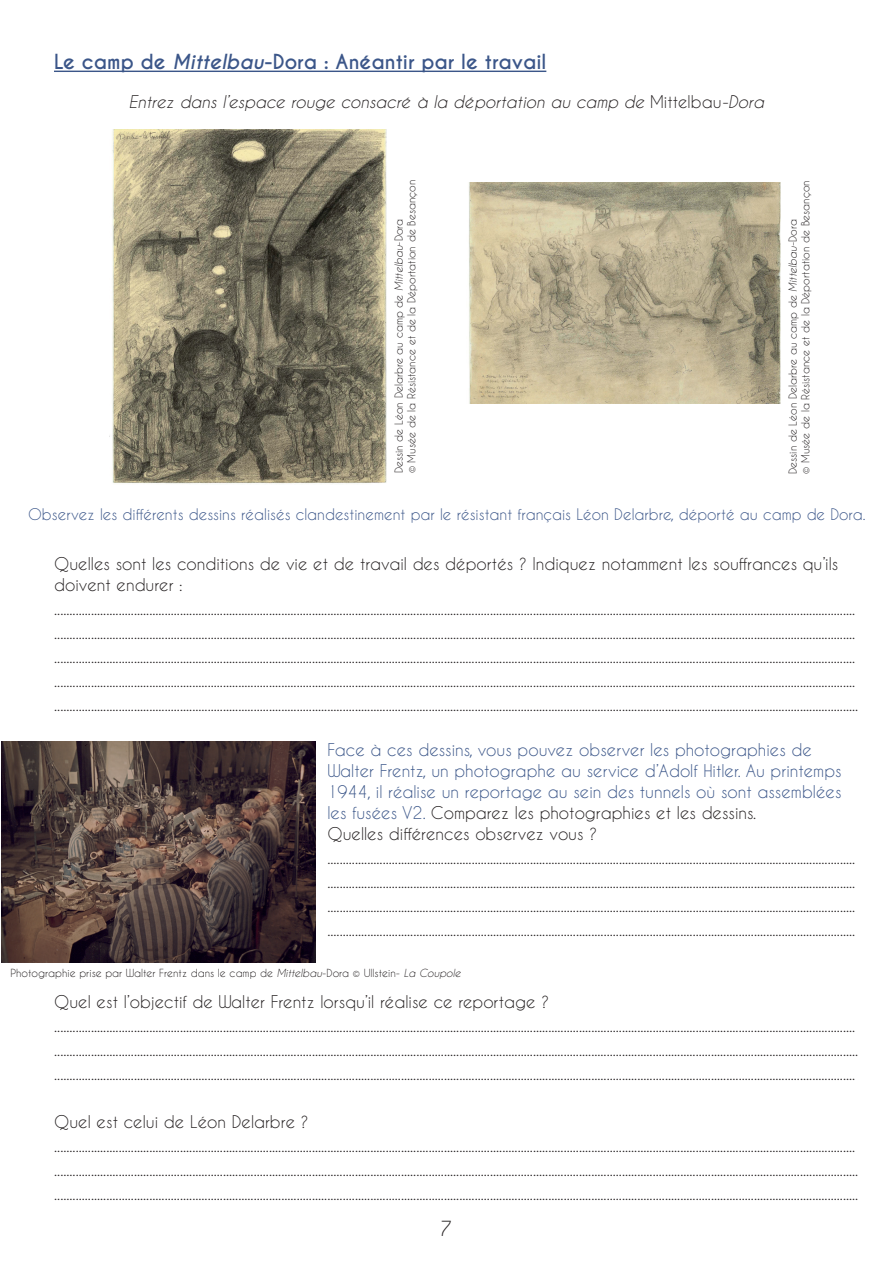
<style>
.page{position:relative;width:893px;height:1263px;background:#fff}
.page>*{position:absolute;margin:0;border:0;box-sizing:border-box;transform-origin:0 0}
.t1{font:700 19.5px "Caviar Dreams";color:#3b5689}
.t2{font:19.5px "Caviar Dreams";color:#231f20}
.t3{font:16.5px/24px "Caviar Dreams";color:#231f20}
.t4{font:16.5px/21px "Caviar Dreams";color:#3b5689}
.t5{font:italic 16.5px "Caviar Dreams";color:#231f20}
.t6{font:15px "Caviar Dreams";color:#3b5689}
.t7{font:10.5px "Caviar Dreams";color:#231f20}
.s1{font-style:italic}
.s2{font-style:normal}
.s3{color:#231f20}
</style>
<div class="page">
<img style="left:109px;top:130px;width:278px;height:354px">
<img style="left:469px;top:182px;width:312px;height:221px">
<hr style="left:54px;top:71px;width:492px;height:1px;background:#3b5689">
<img style="left:1px;top:741px;width:315px;height:221px">
<p class="t1" style="left:54px;top:50px;width:494px">Le camp de <span class="s1">Mittelbau</span>-Dora : Anéantir par le travail</p>
<p class="t5" style="left:129px;top:92px;width:637px">Entrez dans l’espace rouge consacré à la déportation au camp de <span class="s2">Mittelbau</span>-Dora</p>
<p class="t7" style="left:405px;top:473px;width:295px;rotate:-90deg">© Musée de la Résistance et de la Déportation de Besançon</p>
<p class="t7" style="left:393px;top:473px;width:256px;rotate:-90deg">Dessin de Léon Delarbre au camp de <span class="s1">Mittelbau</span>-Dora</p>
<p class="t7" style="left:799px;top:474px;width:295px;rotate:-90deg">© Musée de la Résistance et de la Déportation de Besançon</p>
<p class="t7" style="left:787px;top:474px;width:256px;rotate:-90deg">Dessin de Léon Delarbre au camp de <span class="s1">Mittelbau</span>-Dora</p>
<p class="t6" style="left:28px;top:505px;width:839px">Observez les différents dessins réalisés clandestinement par le résistant français Léon Delarbre, déporté au camp de Dora.</p>
<p class="t3" style="left:54px;top:553px;width:786px;line-height:21px">Quelles sont les conditions de vie et de travail des déportés ? Indiquez notamment les souffrances qu’ils doivent endurer :</p>
<p class="t3" style="left:54px;top:596px;width:806px">..................................................................................................................................................................................................................................................................... ..................................................................................................................................................................................................................................................................... ..................................................................................................................................................................................................................................................................... ..................................................................................................................................................................................................................................................................... ......................................................................................................................................................................................................................................................................</p>
<p class="t4" style="left:327px;top:739px;width:516px">Face à ces dessins, vous pouvez observer les photographies de Walter Frentz, un photographe au service d’Adolf Hitler. Au printemps 1944, il réalise un reportage au sein des tunnels où sont assemblées les fusées V2. <span class="s3">Comparez les photographies et les dessins.<br>Quelles différences observez vous ?</span></p>
<p class="t3" style="left:327px;top:845px;width:529px;text-align:justify">............................................................................................................................................................................ ............................................................................................................................................................................ ............................................................................................................................................................................ ............................................................................................................................................................................</p>
<p class="t7" style="left:11px;top:966px;width:452px">Photographie prise par Walter Frentz dans le camp de <span class="s1">Mittelbau</span>-Dora © Ullstein- <span class="s1">La Coupole</span></p>
<p class="t3" style="left:54px;top:990px;width:806px">Quel est l’objectif de Walter Frentz lorsqu’il réalise ce reportage ? ..................................................................................................................................................................................................................................................................... ...................................................................................................................................................................................................................................................................... .....................................................................................................................................................................................................................................................................</p>
<p class="t3" style="left:54px;top:1110px;width:806px">Quel est celui de Léon Delarbre ? ..................................................................................................................................................................................................................................................................... ...................................................................................................................................................................................................................................................................... ......................................................................................................................................................................................................................................................................</p>
<p class="t2" style="left:441px;top:1216px;width:13px">7</p>
</div>
